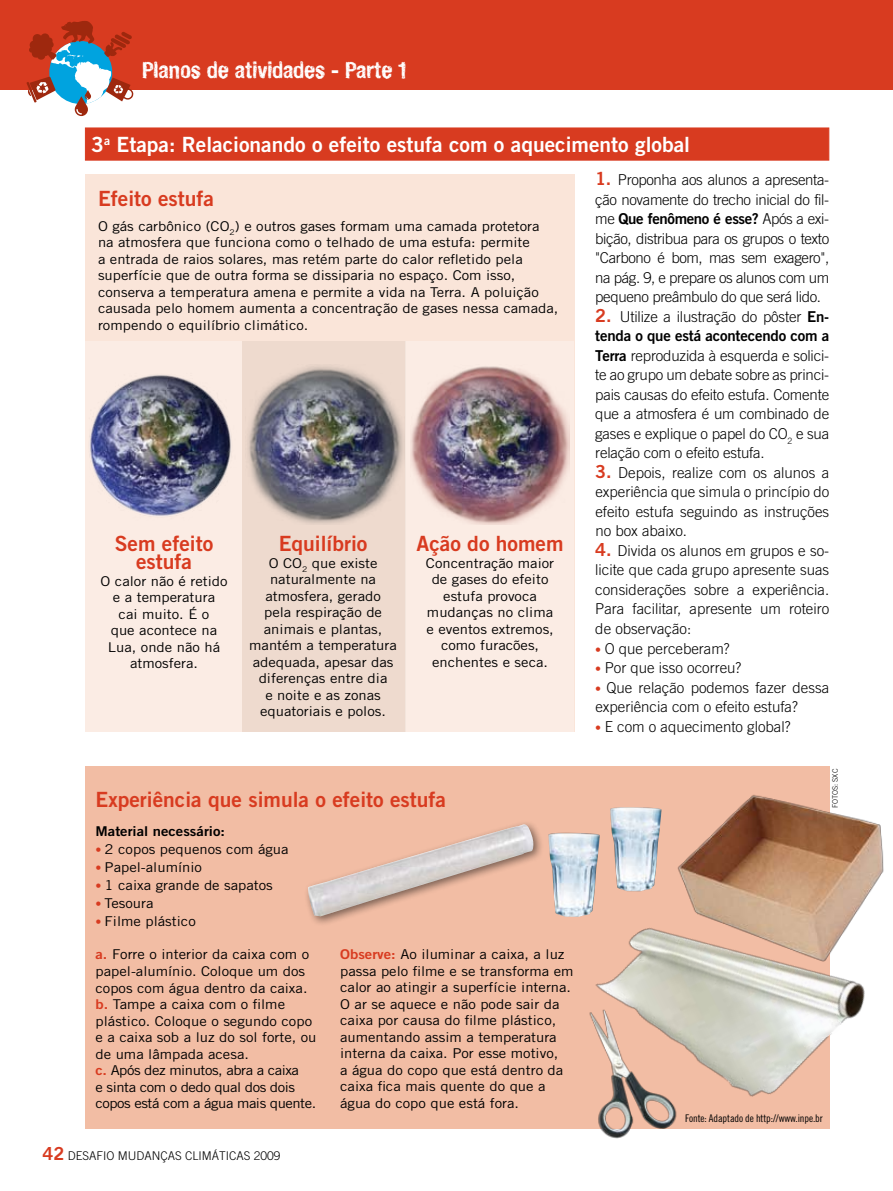
<style>
.page{position:relative;width:893px;height:1191px;background:#fff}
.page>*{position:absolute;margin:0;border:0;box-sizing:border-box;transform-origin:0 0}
.t1{font:700 22.5px "Hand Vetica";color:#fff}
.t2{font:21px/18px "Trade Gothic Bold Two";color:#d83b20;text-align:center}
.t3{font:21px "Trade Gothic Bold Two";color:#fff}
.t4{font:300 15px/19.5px "Trade Gothic";letter-spacing:-.01em;color:#000;text-align:justify}
.t5{font:15px "Trade Gothic Bold Two";letter-spacing:-.02em;color:#000}
.t6{font:13.5px/16.5px "Trade Gothic";color:#000;scale:1.1 1}
.t7{font:13.5px "Trade Gothic Bold Two";color:#000;scale:1.1 1}
.t8{font:300 12px "Trade Gothic";color:#000}
.t9{font:10.5px "Trade Gothic Cond Eighteen";letter-spacing:-.01em;color:#000}
.t10{font:300 7.5px "Trade Gothic";color:#000}
.s1{font-weight:300;font-size:12px;color:#d83b20}
.s2{font-family:"Trade Gothic Bold Two";color:#d83b20}
.s3{font-family:"Trade Gothic Bold Two";font-weight:400;font-size:18px;color:#d83b20}
.s4{font-family:"Trade Gothic";font-weight:300}
.s5{font-family:"Trade Gothic Bold Two";font-weight:400}
.s6{font-size:12px;color:#d83b20}
</style>
<div class="page">
<div style="left:0;top:0;width:893px;height:89px;background:#d83b20"></div>
<svg style="left:26px;top:21px;width:424px;height:95px"></svg>
<div style="left:85px;top:128px;width:744px;height:32px;background:#d83b20"></div>
<div style="left:85px;top:766px;width:744px;height:363px;background:#f2bda4"></div>
<div style="left:85px;top:174px;width:489px;height:557px;background:#fae5d9"></div>
<div style="left:85px;top:341px;width:157px;height:390px;background:#fbece4"></div>
<div style="left:242px;top:341px;width:163px;height:390px;background:#eedace"></div>
<div style="left:405px;top:341px;width:169px;height:390px;background:#fbece4"></div>
<img style="left:708px;top:786px;width:174px;height:52px">
<img style="left:548px;top:832px;width:52px;height:85px">
<img style="left:610px;top:807px;width:52px;height:31px">
<img style="left:574px;top:838px;width:310px;height:301px">
<img style="left:89px;top:375px;width:142px;height:141px">
<img style="left:248px;top:366px;width:157px;height:158px">
<img style="left:410px;top:366px;width:160px;height:158px">
<div style="left:303px;top:819px;width:241px;height:107px;background:#000;opacity:.5"></div>
<img style="left:308px;top:824px;width:225px;height:92px">
<h1 class="t1" style="left:142px;top:55px;width:265px">Planos de atividades - Parte 1</h1>
<h2 class="t3" style="left:91px;top:131px;width:600px">3<sup>a</sup> Etapa: Relacionando o efeito estufa com o aquecimento global</h2>
<h2 class="t2" style="left:98px;top:189px;width:118px">Efeito estufa</h2>
<p class="t6" style="left:98px;top:217px;width:420px">O gás carbônico (CO<sub>2</sub>) e outros gases formam uma camada protetora na atmosfera que funciona como o telhado de uma estufa: permite<br>a entrada de raios solares, mas retém parte do calor refletido pela superfície que de outra forma se dissiparia no espaço. Com isso, conserva a temperatura amena e permite a vida na Terra. A poluição causada pelo homem aumenta a concentração de gases nessa camada, rompendo o equilíbrio climático.</p>
<h2 class="t2" style="left:115px;top:534px;width:100px">Sem efeito estufa</h2>
<p class="t6" style="left:101px;top:572px;width:117px;text-align:center">O calor não é retido e a temperatura<br>cai muito. É o<br>que acontece na<br>Lua, onde não há atmosfera.</p>
<h2 class="t2" style="left:279px;top:534px;width:90px">Equilíbrio</h2>
<p class="t6" style="left:249px;top:554px;width:136px;text-align:center">O CO<sub>2</sub> que existe naturalmente na atmosfera, gerado<br>pela respiração de animais e plantas, mantém a temperatura adequada, apesar das diferenças entre dia<br>e noite e as zonas equatoriais e polos.</p>
<h2 class="t2" style="left:417px;top:534px;width:148px">Ação do homem</h2>
<p class="t6" style="left:426px;top:554px;width:118px;text-align:center">Concentração maior de gases do efeito estufa provoca mudanças no clima e eventos extremos, como furacões, enchentes e seca.</p>
<h2 class="t2" style="left:96px;top:790px;width:352px">Experiência que simula o efeito estufa</h2>
<p class="t7" style="left:96px;top:823px;width:119px">Material necessário:</p>
<p class="t6" style="left:96px;top:841px;width:177px"><span class="s1">•</span> 2 copos pequenos com água</p>
<p class="t6" style="left:96px;top:859px;width:98px"><span class="s1">•</span> Papel-alumínio</p>
<p class="t6" style="left:96px;top:877px;width:163px"><span class="s1">•</span> 1 caixa grande de sapatos</p>
<p class="t6" style="left:96px;top:895px;width:54px"><span class="s1">•</span> Tesoura</p>
<p class="t6" style="left:96px;top:913px;width:93px"><span class="s1">•</span> Filme plástico</p>
<p class="t6" style="left:96px;top:946px;width:202px"><span class="s2">a.</span> Forre o interior da caixa com o papel-alumínio. Coloque um dos copos com água dentro da caixa. <span class="s2">b.</span> Tampe a caixa com o filme plástico. Coloque o segundo copo e a caixa sob a luz do sol forte, ou de uma lâmpada acesa.<br><span class="s2">c.</span> Após dez minutos, abra a caixa<br>e sinta com o dedo qual dos dois copos está com a água mais quente.</p>
<p class="t6" style="left:340px;top:946px;width:214px"><span class="s2">Observe:</span> Ao iluminar a caixa, a luz passa pelo filme e se transforma em calor ao atingir a superfície interna.<br>O ar se aquece e não pode sair da caixa por causa do filme plástico, aumentando assim a temperatura interna da caixa. Por esse motivo,<br>a água do copo que está dentro da caixa fica mais quente do que a água do copo que está fora.</p>
<p class="t8" style="left:43px;top:1148px;width:240px"><span class="s3">42</span> desafio Mudanças Climáticas 2009</p>
<p class="t4" style="left:595px;top:170px;width:235px"><span class="s3">1.</span> Proponha aos alunos a apresenta&shy;ção novamente do trecho inicial do fil-</p>
<p class="t5" style="left:595px;top:210px;width:235px"><span class="s4">me</span> Que fenômeno é esse? <span class="s4">Após a exi-</span></p>
<p class="t4" style="left:595px;top:228px;width:235px">bição, distribua para os grupos o texto "Carbono é bom, mas sem exagero", na pág. 9, e prepare os alunos com um pequeno preâmbulo do que será lido.</p>
<p class="t4" style="left:595px;top:306px;width:235px"><span class="s3">2.</span> Utilize a ilustração do pôster <span class="s5">En-</span></p>
<p class="t5" style="left:595px;top:327px;width:235px">tenda o que está acontecendo com a</p>
<p class="t4" style="left:595px;top:345px;width:235px"><span class="s5">Terra</span> reproduzida à esquerda e solici&shy;te ao grupo um debate sobre as princi&shy;pais causas do efeito estufa. Comente que a atmosfera é um combinado de gases e explique o papel do CO<sub>2</sub> e sua relação com o efeito estufa.</p>
<p class="t4" style="left:595px;top:462px;width:235px"><span class="s3">3.</span> Depois, realize com os alunos a experiência que simula o princípio do efeito estufa seguindo as instruções no box abaixo.</p>
<p class="t4" style="left:595px;top:540px;width:235px"><span class="s3">4.</span> Divida os alunos em grupos e so&shy;licite que cada grupo apresente suas considerações sobre a experiência.<br>Para facilitar, apresente um roteiro de observação:</p>
<p class="t4" style="left:595px;top:638px;width:136px"><span class="s6">•</span> O que perceberam?</p>
<p class="t4" style="left:595px;top:657px;width:148px"><span class="s6">•</span> Por que isso ocorreu?</p>
<p class="t4" style="left:595px;top:677px;width:235px"><span class="s6">•</span> Que relação podemos fazer dessa experiência com o efeito estufa?</p>
<p class="t4" style="left:595px;top:716px;width:197px"><span class="s6">•</span> E com o aquecimento global?</p>
<p class="t10" style="left:831px;top:808px;width:41px;rotate:-90deg">fotos: sxc</p>
<p class="t9" style="left:685px;top:1111px;width:139px">Fonte: Adaptado de http://www.inpe.br</p>
</div>
